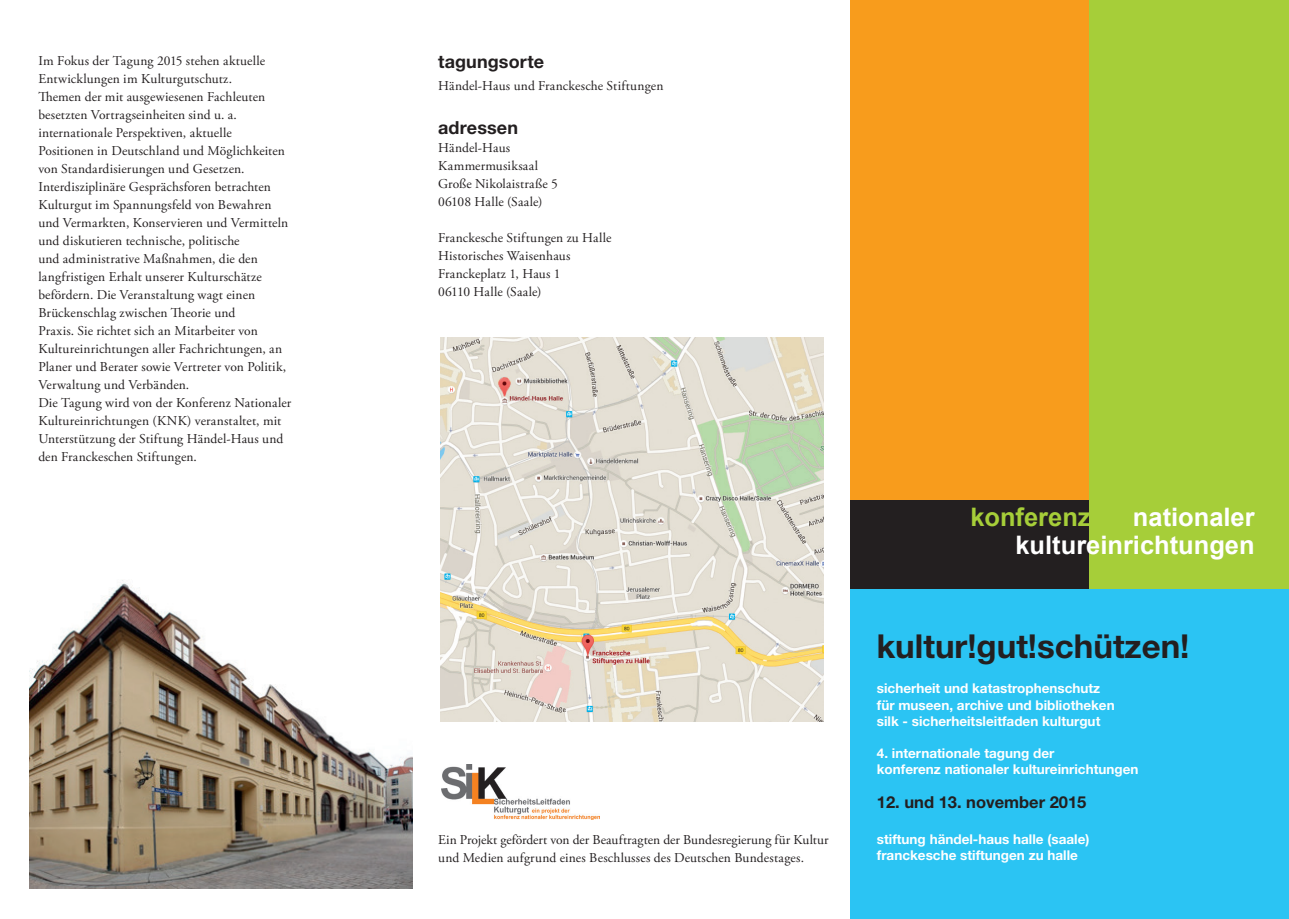
<style>
.page{position:relative;width:1289px;height:919px;background:#fff}
.page>*{position:absolute;margin:0;border:0;box-sizing:border-box;transform-origin:0 0}
.t1{font:700 33px "Helvetica Neue LT Std";color:#231f20}
.t2{font:700 25.5px/28px "Arial";color:#fff;text-align:right}
.t3{font:700 25.5px "Arial";color:#a6ce39}
.t4{font:700 18px "Helvetica Neue LT Std";letter-spacing:.005em;color:#231f20}
.t5{font:700 16.5px "Helvetica Neue LT Std";color:#231f20}
.t6{font:13.5px/18px "Adobe Garamond Pro";letter-spacing:.01em;color:#231f20}
.t7{font:700 13.5px/16.2px "Helvetica Neue LT Std";color:#fff}
</style>
<div class="page">
<div style="left:850px;top:497px;width:242px;height:94px;background:#231f20"></div>
<div style="left:850px;top:0;width:239px;height:499px;background:#f89c1c"></div>
<div style="left:1089px;top:0;width:199px;height:595px;background:#a6ce39"></div>
<div style="left:850px;top:589px;width:438px;height:329px;background:#2bc4f3"></div>
<img style="left:441px;top:764px;width:159px;height:55px">
<img style="left:440px;top:337px;width:383px;height:384px">
<img style="left:30px;top:580px;width:382px;height:308px">
<p class="t6" style="left:38px;top:52px;width:254px">Im Fokus der Tagung 2015 stehen aktuelle Entwicklungen im Kulturgutschutz.<br>Themen der mit ausgewiesenen Fachleuten besetzten Vortragseinheiten sind u. a. internationale Perspektiven, aktuelle<br>Positionen in Deutschland und Möglichkeiten von Standardisierungen und Gesetzen.<br>Interdisziplinäre Gesprächsforen betrachten Kulturgut im Spannungsfeld von Bewahren und Vermarkten, Konservieren und Vermitteln und diskutieren technische, politische<br>und administrative Maßnahmen, die den langfristigen Erhalt unserer Kulturschätze befördern. Die Veranstaltung wagt einen Brückenschlag zwischen Theorie und<br>Praxis. Sie richtet sich an Mitarbeiter von Kultureinrichtungen aller Fachrichtungen, an Planer und Berater sowie Vertreter von Politik, Verwaltung und Verbänden.<br>Die Tagung wird von der Konferenz Nationaler Kultureinrichtungen (KNK) veranstaltet, mit Unterstützung der Stiftung Händel-Haus und den Franckeschen Stiftungen.</p>
<h3 class="t4" style="left:438px;top:51px;width:107px">tagungsorte</h3>
<p class="t6" style="left:438px;top:77px;width:227px">Händel-Haus und Franckesche Stiftungen</p>
<h3 class="t4" style="left:438px;top:116px;width:81px">adressen</h3>
<p class="t6" style="left:438px;top:139px;width:121px">Händel-Haus<br>Kammermusiksaal<br>Große Nikolaistraße 5<br>06108 Halle (Saale)</p>
<p class="t6" style="left:438px;top:229px;width:175px">Franckesche Stiftungen zu Halle<br>Historisches Waisenhaus<br>Franckeplatz 1, Haus 1<br>06110 Halle (Saale)</p>
<p class="t6" style="left:438px;top:830px;width:392px">Ein Projekt gefördert von der Beauftragten der Bundesregierung für Kultur und Medien aufgrund eines Beschlusses des Deutschen Bundestages.</p>
<h2 class="t3" style="left:970px;top:500px;width:122px">konferenz</h2>
<h2 class="t2" style="left:1015px;top:503px;width:241px">nationaler kultureinrichtungen</h2>
<h1 class="t1" style="left:876px;top:625px;width:314px">kultur!gut!schützen!</h1>
<p class="t7" style="left:876px;top:680px;width:239px">sicherheit und katastrophenschutz für museen, archive und bibliotheken silk - sicherheitsleitfaden kulturgut</p>
<p class="t7" style="left:876px;top:745px;width:263px">4. internationale tagung der<br>konferenz nationaler kultureinrichtungen</p>
<p class="t5" style="left:876px;top:792px;width:211px">12. und 13. november 2015</p>
<p class="t7" style="left:876px;top:830px;width:214px">stiftung händel-haus halle (saale) franckesche stiftungen zu halle</p>
</div>
